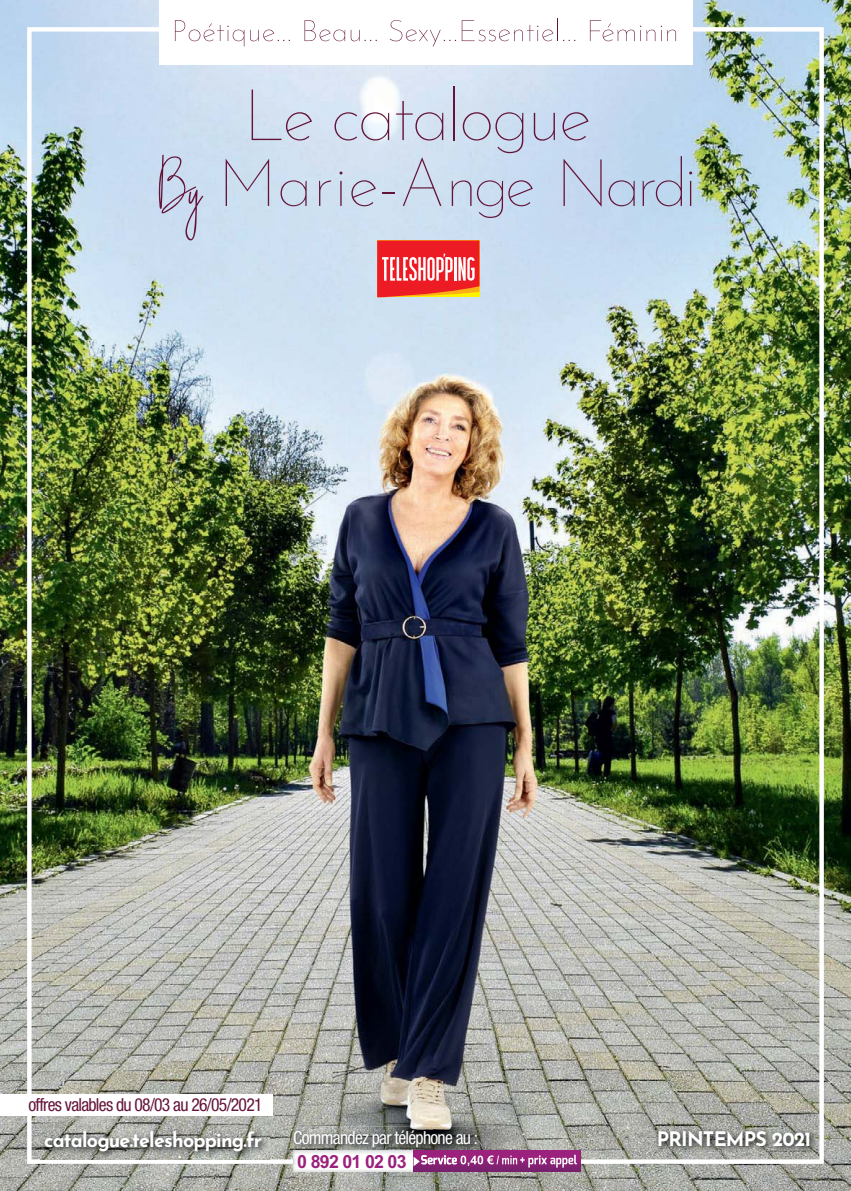
<style>
.page{position:relative;width:851px;height:1191px;background:#fff}
.page>*{position:absolute;margin:0;border:0;box-sizing:border-box;transform-origin:0 0}
.t1{font:100 72px "Josefin Sans";letter-spacing:-.04em;color:#641439}
.t2{font:700 20px "Josefin Sans";letter-spacing:-.04em;color:#fff}
.t3{font:700 18.2px "Arial";letter-spacing:-.04em;color:#9b217d}
.t4{font:condensed 18px "Helvetica Neue LT";letter-spacing:-.04em;color:#641439}
.t5{font:condensed 18px "Helvetica Neue LT";letter-spacing:-.04em;color:#fff}
</style>
<div class="page">
<img style="left:0;top:0;width:850px;height:1191px">
<img style="left:27px;top:27px;width:796px;height:1136px">
<svg style="left:377px;top:240px;width:102px;height:57px;background:#f1554c"></svg>
<div style="left:159px;top:0;width:533px;height:64px;background:#fff"></div>
<svg style="left:159px;top:155px;width:44px;height:86px;background:#bdc2d9"></svg>
<svg style="left:226px;top:159px;width:43px;height:47px;background:#c2ccde"></svg>
<svg style="left:280px;top:180px;width:26px;height:26px"></svg>
<svg style="left:319px;top:180px;width:12px;height:26px"></svg>
<svg style="left:339px;top:172px;width:3px;height:34px"></svg>
<svg style="left:351px;top:180px;width:25px;height:26px"></svg>
<svg style="left:382px;top:192px;width:12px;height:2px"></svg>
<svg style="left:402px;top:157px;width:39px;height:49px;background:#c7cfe1"></svg>
<svg style="left:451px;top:180px;width:20px;height:26px"></svg>
<svg style="left:477px;top:180px;width:55px;height:38px;background:#bcc3db"></svg>
<svg style="left:563px;top:159px;width:38px;height:48px;background:#bcc6df"></svg>
<svg style="left:608px;top:180px;width:26px;height:26px"></svg>
<svg style="left:642px;top:156px;width:39px;height:50px;background:#b5c7e0"></svg>
<svg style="left:689px;top:172px;width:3px;height:34px"></svg>
<svg style="left:175px;top:20px;width:69px;height:26px"></svg>
<svg style="left:250px;top:30px;width:40px;height:11px"></svg>
<svg style="left:304px;top:20px;width:73px;height:21px"></svg>
<svg style="left:389px;top:19px;width:186px;height:27px"></svg>
<svg style="left:589px;top:20px;width:45px;height:21px"></svg>
<svg style="left:640px;top:26px;width:36px;height:15px"></svg>
<img style="left:40px;top:1126px;width:230px;height:33px">
<img style="left:654px;top:1126px;width:163px;height:28px">
<div style="left:0;top:1094px;width:272px;height:21px;background:#fff"></div>
<img style="left:290px;top:1126px;width:195px;height:28px">
<img style="left:294px;top:1130px;width:182px;height:17px">
<img style="left:293px;top:1154px;width:121px;height:17px">
<img style="left:293px;top:1159px;width:120px;height:4px">
<img style="left:293px;top:1150px;width:121px;height:4px">
<svg style="left:414px;top:1150px;width:167px;height:21px;background:#8c2277"></svg>
<svg style="left:520px;top:1154px;width:57px;height:13px"></svg>
<svg style="left:413px;top:1155px;width:44px;height:11px"></svg>
<img style="left:460px;top:1155px;width:33px;height:11px">
<img style="left:496px;top:1155px;width:21px;height:9px">
<h1 class="t1" style="left:243px;top:73px;width:350px">Le catalogue</h1>
<p class="t4" style="left:28px;top:1097px;width:236px">offres valables du 08/03 au 26/05/2021</p>
<p class="t5" style="left:293px;top:1131px;width:186px">Commandez par téléphone au :</p>
<p class="t3" style="left:297px;top:1150px;width:111px">0 892 01 02 03</p>
<p class="t2" style="left:44px;top:1128px;width:219px">catalogue.teleshopping.fr</p>
<p class="t2" style="left:656px;top:1127px;width:156px">PRINTEMPS 2021</p>
</div>
